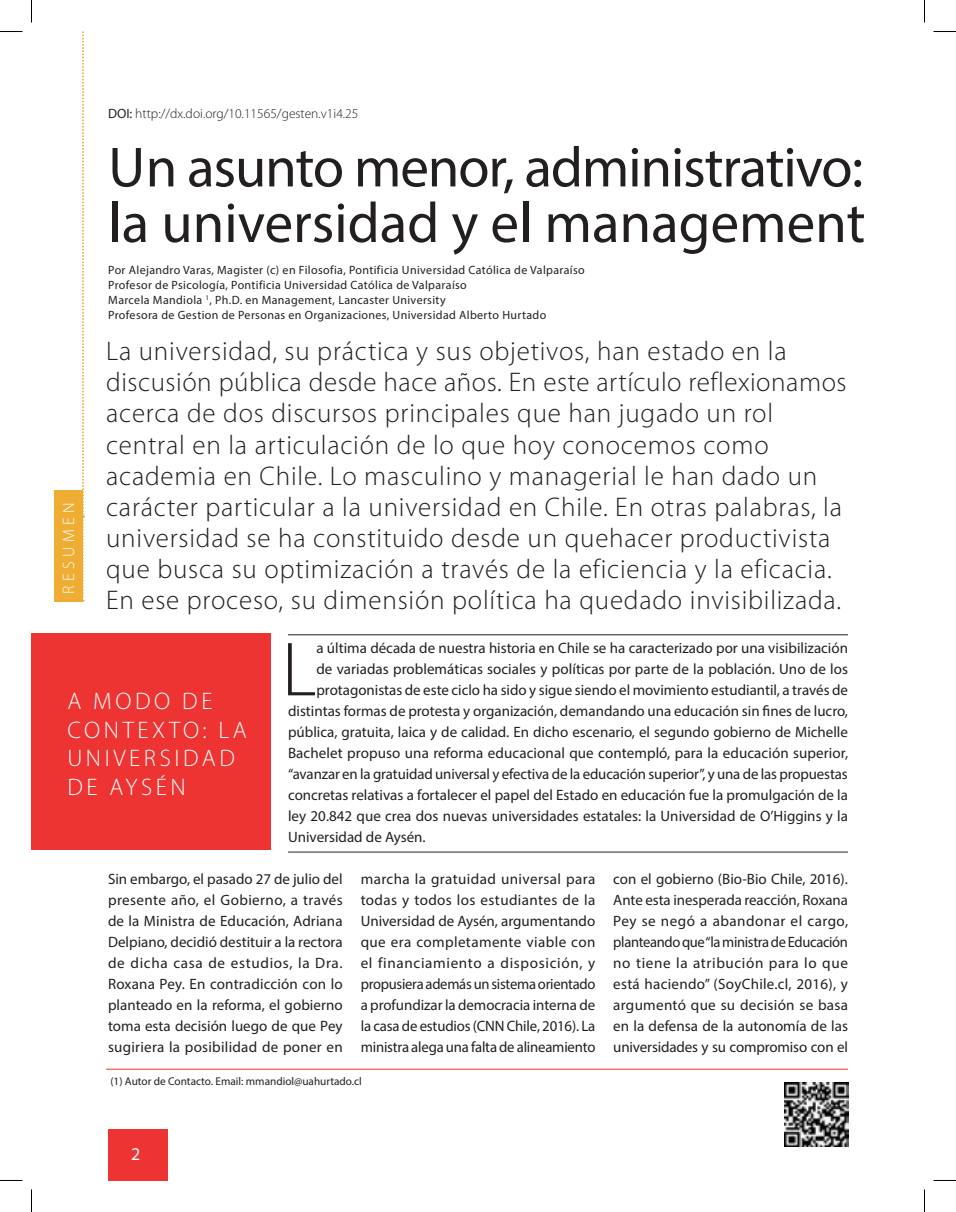
<style>
.page{position:relative;width:956px;height:1212px;background:#fff}
.page>*{position:absolute;margin:0;border:0;box-sizing:border-box;transform-origin:0 0}
.t1{font:300 77.25px "Myriad Pro";color:#231f20}
.t2{font:57px/55.5px "Myriad Pro";color:#231f20}
.t3{font:300 27px/31px "Myriad Pro";letter-spacing:.03em;color:#231f20}
.t4{font:300 24px/28.8px "Myriad Pro";letter-spacing:.15em;color:#fff}
.t5{font:18px "Myriad Pro";color:#fff}
.t6{font:300 16.5px "Myriad Pro";letter-spacing:.27em;color:#fff}
.t7{font:15px/21px "Myriad Pro";color:#231f20;text-align:justify}
.t8{font:300 13.5px "Myriad Pro";color:#231f20}
.t9{font:12px/15px "Myriad Pro";letter-spacing:.03em;color:#231f20}
.t10{font:11.25px "Myriad Pro";color:#231f20}
.s1{font-weight:400}
</style>
<div class="page">
<div style="left:108px;top:1128px;width:59px;height:52px;background:#ee3432"></div>
<div style="left:54px;top:489px;width:29px;height:112px;background:#f0ad33"></div>
<div style="left:32px;top:632px;width:239px;height:217px;background:#ee3432"></div>
<hr style="left:288px;top:634px;width:560px;height:1px;background:#231f20">
<hr style="left:288px;top:851px;width:560px;height:1px;background:#231f20">
<svg style="left:82px;top:32px;width:2px;height:569px"></svg>
<img style="left:784px;top:1082px;width:64px;height:63px">
<hr style="left:106px;top:1068px;width:742px;height:1px;background:#ee3432">
<svg style="left:0;top:31px;width:22px;height:1px"></svg>
<svg style="left:933px;top:31px;width:23px;height:1px"></svg>
<svg style="left:31px;top:0;width:1px;height:22px"></svg>
<svg style="left:31px;top:1189px;width:1px;height:22px"></svg>
<svg style="left:924px;top:0;width:1px;height:22px"></svg>
<svg style="left:924px;top:1189px;width:1px;height:22px"></svg>
<p class="t8" style="left:108px;top:106px;width:252px"><span class="s1">DOI:</span> http://dx.doi.org/10.11565/gesten.v1i4.25</p>
<p class="t6" style="left:59px;top:594px;width:93px;rotate:-90deg">Resumen</p>
<h2 class="t2" style="left:108px;top:139px;width:759px">U n asunto menor, administrativo: la universidad y el management</h2>
<p class="t9" style="left:108px;top:262px;width:478px">Por Alejandro Varas, Magister (c) en Filosofia, Pontificia Universidad Católica de Valparaíso Profesor de Psicología, Pontificia Universidad Católica de Valparaíso<br>Marcela Mandiola <sup>1</sup>, Ph.D. en Management, Lancaster University<br>Profesora de Gestion de Personas en Organizaciones, Universidad Alberto Hurtado</p>
<p class="t3" style="left:106px;top:335px;width:742px">La universidad, su práctica y sus objetivos, han estado en la discusión pública desde hace años. En este artículo reflexionamos acerca de dos discursos principales que han jugado un rol central en la articulación de lo que hoy conocemos como academia en Chile. Lo masculino y managerial le han dado un carácter particular a la universidad en Chile. En otras palabras, la universidad se ha constituido desde un quehacer productivista que busca su optimización a través de la eficiencia y la eficacia.<br>En ese proceso, su dimensión política ha quedado invisibilizada.</p>
<h1 class="t1" style="left:282px;top:623px;width:28px">L</h1>
<p class="t7" style="left:316px;top:637px;width:533px">a última década de nuestra historia en Chile se ha caracterizado por una visibilización</p>
<p class="t7" style="left:316px;top:658px;width:533px">de variadas problemáticas sociales y políticas por parte de la población. Uno de los</p>
<p class="t7" style="left:316px;top:679px;width:533px">protagonistas de este ciclo ha sido y sigue siendo el movimiento estudiantil, a través de</p>
<p class="t7" style="left:288px;top:700px;width:561px">distintas formas de protesta y organización, demandando una educación sin fines de lucro,</p>
<p class="t7" style="left:288px;top:721px;width:561px">pública, gratuita, laica y de calidad. En dicho escenario, el segundo gobierno de Michelle</p>
<p class="t7" style="left:288px;top:742px;width:562px">Bachelet propuso una reforma educacional que contempló, para la educación superior,</p>
<p class="t7" style="left:288px;top:763px;width:561px">“avanzar en la gratuidad universal y efectiva de la educación superior”, y una de las propuestas</p>
<p class="t7" style="left:288px;top:784px;width:561px">concretas relativas a fortalecer el papel del Estado en educación fue la promulgación de la</p>
<p class="t7" style="left:288px;top:805px;width:561px">ley 20.842 que crea dos nuevas universidades estatales: la Universidad de O’Higgins y la</p>
<p class="t7" style="left:288px;top:826px;width:139px">Universidad de Aysén.</p>
<p class="t7" style="left:108px;top:868px;width:236px">Sin embargo, el pasado 27 de julio del presente año, el Gobierno, a través de la Ministra de Educación, Adriana Delpiano, decidió destituir a la rectora de dicha casa de estudios, la Dra.<br>Roxana Pey. En contradicción con lo planteado en la reforma, el gobierno toma esta decisión luego de que Pey sugiriera la posibilidad de poner en</p>
<h3 class="t4" style="left:67px;top:686px;width:166px">A modo de cont exto: La<br>Univ er sidad<br>de Aysén</h3>
<p class="t7" style="left:361px;top:868px;width:236px">marcha la gratuidad universal para todas y todos los estudiantes de la Universidad de Aysén, argumentando que era completamente viable con el financiamiento a disposición, y propusiera además un sistema orientado a profundizar la democracia interna de la casa de estudios (CNN Chile, 2016). La ministra alega una falta de alineamiento</p>
<p class="t7" style="left:613px;top:868px;width:236px">con el gobierno (Bio-Bio Chile, 2016).<br>Ante esta inesperada reacción, Roxana Pey se negó a abandonar el cargo, planteando que “la ministra de Educación no tiene la atribución para lo que está haciendo” (SoyChile.cl, 2016), y argumentó que su decisión se basa en la defensa de la autonomía de las universidades y su compromiso con el</p>
<p class="t10" style="left:110px;top:1073px;width:253px">(1) Autor de Contacto. Email: mmandiol@uahurtado.cl</p>
<p class="t5" style="left:131px;top:1141px;width:11px">2</p>
</div>
